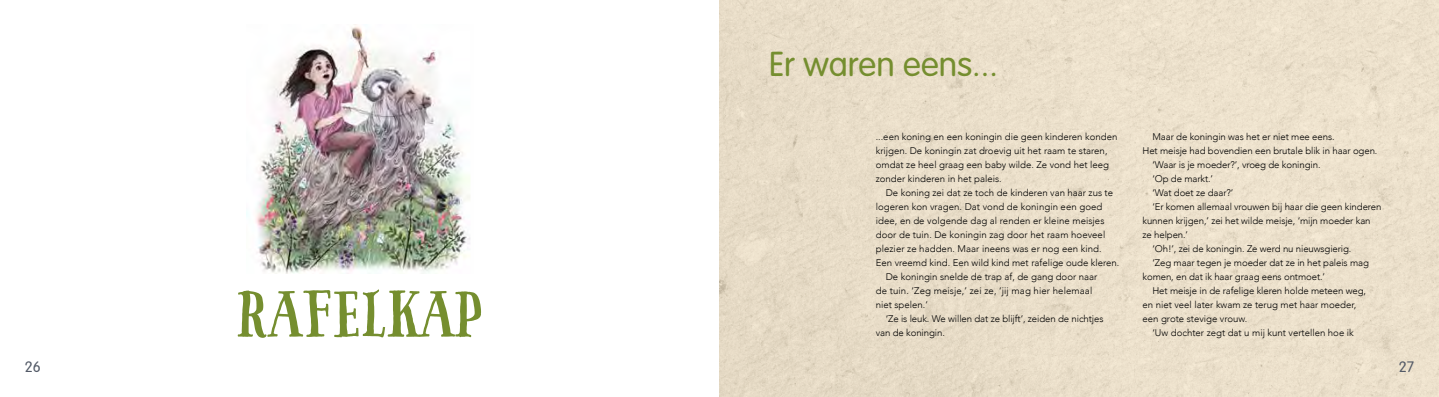
<style>
.page{position:relative;width:1439px;height:397px;background:#fff}
.page>*{position:absolute;margin:0;border:0;box-sizing:border-box;transform-origin:0 0}
.t1{font:63px "Pinto NO 03";letter-spacing:-.02em;color:#758e2f}
.t2{font:300 34.12px "VAG Rounded Std";color:#758e2f}
.t3{font:300 14.88px "VAG Rounded Std";color:#535a67}
.t4{font:300 9.62px/14px "Avenir";color:#000}
</style>
<div class="page">
<img style="left:719px;top:0;width:720px;height:397px">
<img style="left:246px;top:26px;width:224px;height:247px">
<h1 class="t1" style="left:236px;top:275px;width:250px">RAFELKAP</h1>
<h2 class="t2" style="left:769px;top:44px;width:230px">Er waren eens...</h2>
<p class="t4" style="left:876px;top:130px;width:243px">...een koning en een koningin die geen kinderen konden krijgen. De koningin zat droevig uit het raam te staren, omdat ze heel graag een baby wilde. Ze vond het leeg zonder kinderen in het paleis.</p>
<p class="t4" style="left:885px;top:186px;width:229px">De koning zei dat ze toch de kinderen van haar zus te</p>
<p class="t4" style="left:876px;top:200px;width:228px">logeren kon vragen. Dat vond de koningin een goed</p>
<p class="t4" style="left:876px;top:214px;width:230px">idee, en de volgende dag al renden er kleine meisjes</p>
<p class="t4" style="left:876px;top:228px;width:231px">door de tuin. De koningin zag door het raam hoeveel</p>
<p class="t4" style="left:876px;top:242px;width:227px">plezier ze hadden. Maar ineens was er nog een kind.</p>
<p class="t4" style="left:876px;top:256px;width:245px">Een vreemd kind. Een wild kind met rafelige oude kleren.</p>
<p class="t4" style="left:885px;top:270px;width:213px">De koningin snelde de trap af, de gang door naar</p>
<p class="t4" style="left:876px;top:284px;width:218px">de tuin. ‘Zeg meisje,’ zei ze, ‘jij mag hier helemaal</p>
<p class="t4" style="left:876px;top:298px;width:54px">niet spelen.’</p>
<p class="t4" style="left:885px;top:312px;width:219px">‘Ze is leuk. We willen dat ze blijft’, zeiden de nichtjes</p>
<p class="t4" style="left:876px;top:326px;width:71px">van de koningin.</p>
<p class="t4" style="left:1152px;top:130px;width:184px">Maar de koningin was het er niet mee eens.</p>
<p class="t4" style="left:1142px;top:144px;width:236px">Het meisje had bovendien een brutale blik in haar ogen.</p>
<p class="t4" style="left:1152px;top:158px;width:170px">‘Waar is je moeder?’, vroeg de koningin.</p>
<p class="t4" style="left:1152px;top:172px;width:62px">‘Op de markt.’</p>
<p class="t4" style="left:1152px;top:186px;width:82px">‘Wat doet ze daar?’</p>
<p class="t4" style="left:1152px;top:200px;width:230px">‘Er komen allemaal vrouwen bij haar die geen kinderen</p>
<p class="t4" style="left:1142px;top:214px;width:230px">kunnen krijgen,’ zei het wilde meisje, ‘mijn moeder kan</p>
<p class="t4" style="left:1142px;top:228px;width:47px">ze helpen.’</p>
<p class="t4" style="left:1152px;top:242px;width:200px">‘Oh!’, zei de koningin. Ze werd nu nieuwsgierig.</p>
<p class="t4" style="left:1152px;top:256px;width:218px">‘Zeg maar tegen je moeder dat ze in het paleis mag</p>
<p class="t4" style="left:1142px;top:270px;width:184px">komen, en dat ik haar graag eens ontmoet.’</p>
<p class="t4" style="left:1152px;top:284px;width:215px">Het meisje in de rafelige kleren holde meteen weg,</p>
<p class="t4" style="left:1142px;top:298px;width:215px">en niet veel later kwam ze terug met haar moeder,</p>
<p class="t4" style="left:1142px;top:312px;width:106px">een grote stevige vrouw.</p>
<p class="t4" style="left:1152px;top:326px;width:203px">‘Uw dochter zegt dat u mij kunt vertellen hoe ik</p>
<h3 class="t3" style="left:25px;top:359px;width:17px">26</h3>
<h3 class="t3" style="left:1398px;top:359px;width:17px">27</h3>
</div>
